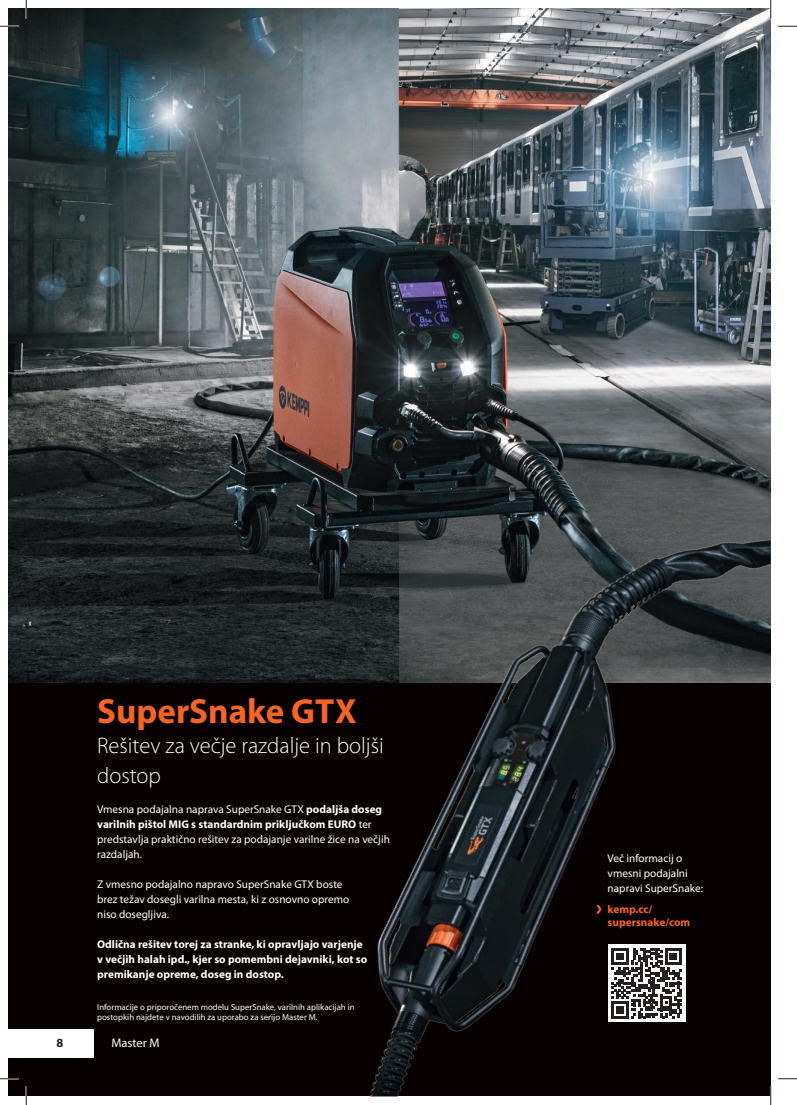
<style>
.page{position:relative;width:797px;height:1105px;background:#fff}
.page>*{position:absolute;margin:0;border:0;box-sizing:border-box;transform-origin:0 0}
.t1{font:700 35px "Myriad Pro";color:#f56421}
.t2{font:300 22.5px/30px "Myriad Pro";color:#fff}
.t3{font:12.5px "Myriad Pro";color:#fff}
.t4{font:700 12.5px "Myriad Pro";color:#241f1f}
.t5{font:11.25px/15px "Myriad Pro";color:#fff}
.t6{font:700 11.25px/15px "Myriad Pro";color:#fff}
.t7{font:700 11.25px/13.5px "Myriad Pro";color:#f56421}
.t8{font:8.75px/10.5px "Myriad Pro";color:#fff}
.s1{font-weight:700}
</style>
<div class="page">
<div style="left:9px;top:9px;width:761px;height:1087px;background:#070000"></div>
<img style="left:9px;top:9px;width:761px;height:673px">
<div style="left:9px;top:1029px;width:85px;height:28px;background:#fff"></div>
<img style="left:310px;top:427px;width:460px;height:669px">
<svg style="left:596px;top:905px;width:5px;height:9px"></svg>
<svg style="left:0;top:25px;width:19px;height:2px"></svg>
<svg style="left:778px;top:25px;width:19px;height:2px"></svg>
<svg style="left:0;top:1078px;width:19px;height:1px"></svg>
<svg style="left:778px;top:1078px;width:19px;height:1px"></svg>
<svg style="left:25px;top:0;width:2px;height:19px"></svg>
<svg style="left:25px;top:1086px;width:2px;height:19px"></svg>
<svg style="left:770px;top:0;width:1px;height:19px"></svg>
<svg style="left:770px;top:1086px;width:1px;height:19px"></svg>
<h1 class="t1" style="left:97px;top:688px;width:261px">SuperSnake GTX</h1>
<h2 class="t2" style="left:97px;top:730px;width:288px">Rešitev za večje razdalje in boljši dostop</h2>
<p class="t5" style="left:97px;top:802px;width:294px">Vmesna podajalna naprava SuperSnake GTX <span class="s1">podaljša doseg varilnih pištol MIG s standardnim priključkom EURO</span> ter predstavlja praktično rešitev za podajanje varilne žice na večjih razdaljah.</p>
<p class="t5" style="left:97px;top:877px;width:254px">Z vmesno podajalno napravo SuperSnake GTX boste brez težav dosegli varilna mesta, ki z osnovno opremo niso dosegljiva.</p>
<p class="t6" style="left:97px;top:936px;width:272px">Odlična rešitev torej za stranke, ki opravljajo varjenje v večjih halah ipd., kjer so pomembni dejavniki, kot so premikanje opreme, doseg in dostop.</p>
<p class="t8" style="left:97px;top:1001px;width:259px">Informacije o priporočenem modelu SuperSnake, varilnih aplikacijah in postopkih najdete v navodilih za uporabo za serijo Master M.</p>
<p class="t4" style="left:56px;top:1034px;width:8px">8</p>
<p class="t3" style="left:111px;top:1035px;width:50px">Master M</p>
<p class="t5" style="left:607px;top:851px;width:97px">Več informacij o vmesni podajalni napravi SuperSnake:</p>
<p class="t7" style="left:607px;top:902px;width:84px">kemp.cc/ supersnake/com</p>
</div>
